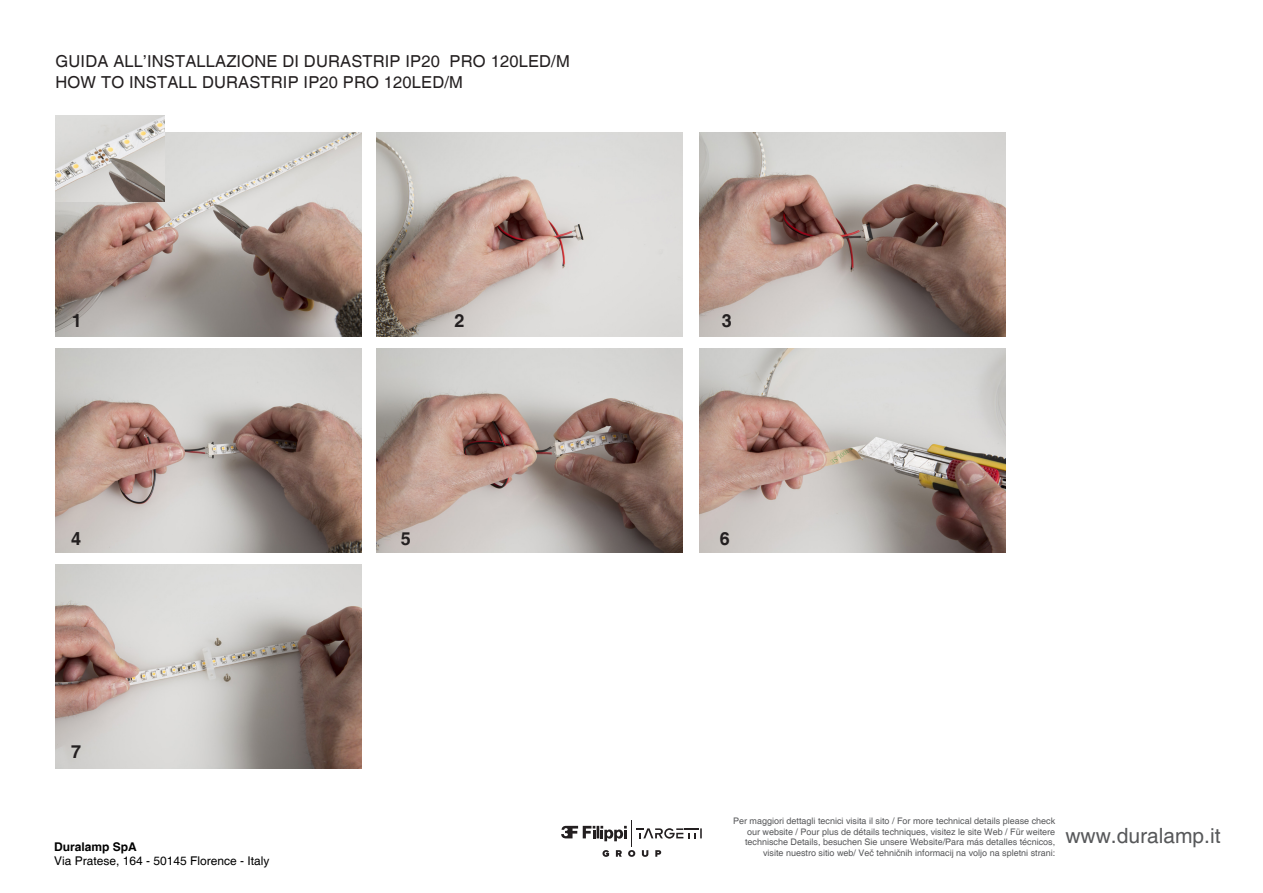
<style>
.page{position:relative;width:1263px;height:893px;background:#fff}
.page>*{position:absolute;margin:0;border:0;box-sizing:border-box;transform-origin:0 0}
.t1{font:21px "Helvetica";color:#57585a}
.t2{font:700 18px "Helvetica";color:#231f20}
.t3{font:16.5px "Helvetica";letter-spacing:.01em;color:#231f20}
.t4{font:12px "Helvetica";color:#000}
.t5{font:700 12px "Helvetica";color:#000}
.t6{font:9px/10.8px "Helvetica";color:#57585a;text-align:right}
</style>
<div class="page">
<img style="left:56px;top:133px;width:306px;height:204px">
<img style="left:377px;top:133px;width:306px;height:204px">
<img style="left:699px;top:133px;width:307px;height:204px">
<img style="left:56px;top:349px;width:306px;height:204px">
<img style="left:377px;top:349px;width:306px;height:204px">
<img style="left:699px;top:349px;width:307px;height:204px">
<img style="left:56px;top:565px;width:306px;height:204px">
<svg style="left:561px;top:820px;width:141px;height:37px"></svg>
<img style="left:56px;top:115px;width:108px;height:86px">
<p class="t3" style="left:56px;top:52px;width:516px">GUIDA ALL’INSTALLAZIONE DI DURASTRIP IP20 PRO 120LED/M</p>
<p class="t3" style="left:56px;top:73px;width:409px">HOW TO INSTALL DURASTRIP IP20 PRO 120LED/M</p>
<p class="t2" style="left:72px;top:310px;width:12px">1</p>
<p class="t2" style="left:455px;top:310px;width:12px">2</p>
<p class="t2" style="left:722px;top:310px;width:12px">3</p>
<p class="t2" style="left:71px;top:528px;width:12px">4</p>
<p class="t2" style="left:71px;top:741px;width:12px">7</p>
<p class="t5" style="left:54px;top:839px;width:84px">Duralamp SpA</p>
<p class="t4" style="left:54px;top:854px;width:217px">Via Pratese, 164 - 50145 Florence - Italy</p>
<p class="t2" style="left:401px;top:528px;width:12px">5</p>
<p class="t2" style="left:720px;top:528px;width:12px">6</p>
<p class="t6" style="left:733px;top:816px;width:324px">Per maggiori dettagli tecnici visita il sito / For more technical details please check our website / Pour plus de détails techniques, visitez le site Web / Für weitere technische Details, besuchen Sie unsere Website/Para más detalles técnicos, visite nuestro sitio web/ Več tehničnih informacij na voljo na spletni strani:</p>
<p class="t1" style="left:1065px;top:823px;width:157px">www.duralamp.it</p>
</div>
